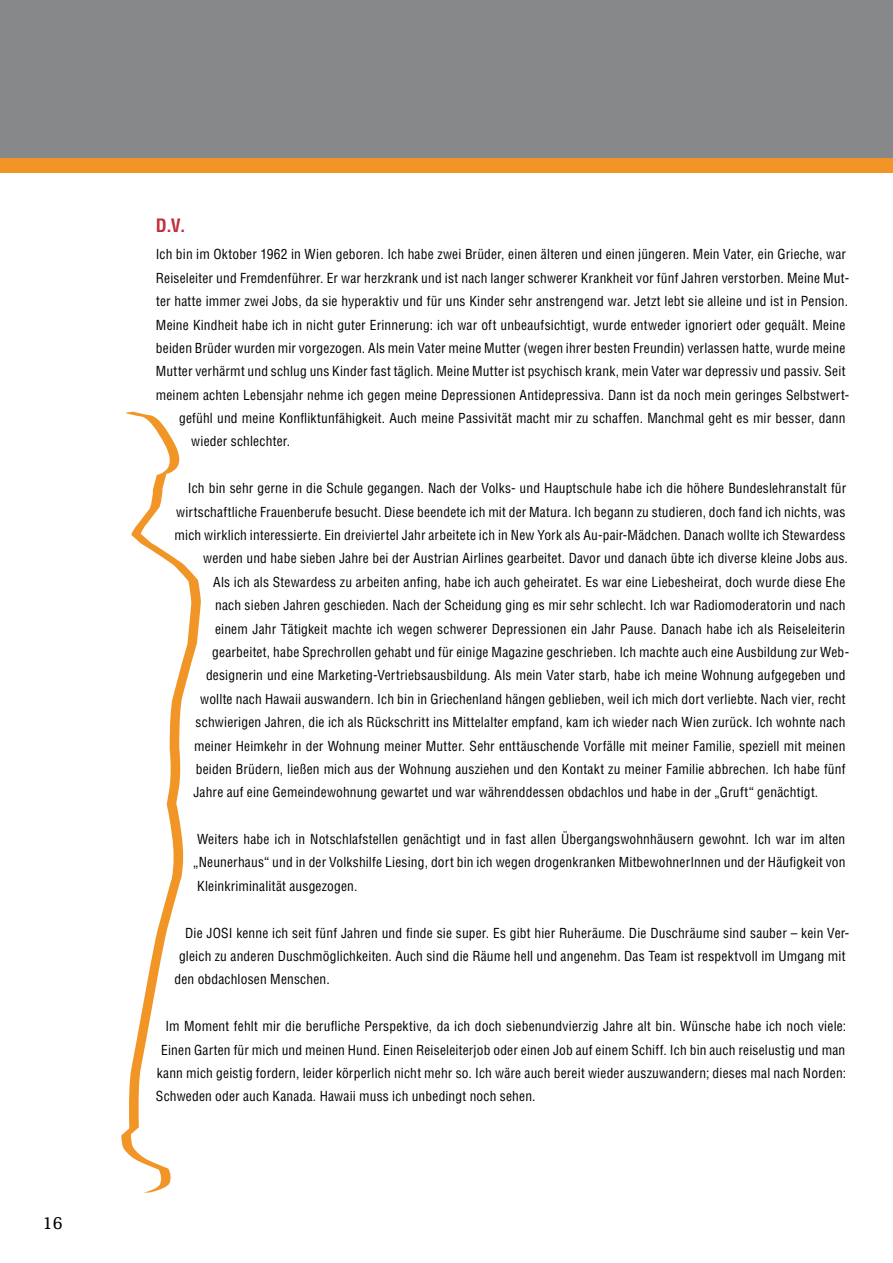
<style>
.page{position:relative;width:893px;height:1263px;background:#fff}
.page>*{position:absolute;margin:0;border:0;box-sizing:border-box;transform-origin:0 0}
.t1{font:700 condensed 18px "Helvetica LT Std";color:#c32e3c}
.t2{font:18px "Egyptienne FLT Std";color:#000}
.t3{font:condensed 13.5px/23.4px "Helvetica LT Std";letter-spacing:.015em;color:#000;text-align:justify}
</style>
<div class="page">
<div style="left:0;top:157px;width:893px;height:16px;background:#f29527"></div>
<div style="left:0;top:0;width:893px;height:157px;background:#87888a"></div>
<svg style="left:126px;top:412px;width:75px;height:252px"></svg>
<svg style="left:121px;top:413px;width:70px;height:780px"></svg>
<h1 class="t2" style="left:43px;top:1213px;width:22px">16</h1>
<h1 class="t1" style="left:156px;top:214px;width:32px">D.V.</h1>
<p class="t3" style="left:156px;top:243px;width:692px">Ich bin im Oktober 1962 in Wien geboren. Ich habe zwei Brüder, einen älteren und einen jüngeren. Mein Vater, ein Grieche, war</p>
<p class="t3" style="left:156px;top:266px;width:695px">Reiseleiter und Fremdenführer. Er war herzkrank und ist nach langer schwerer Krankheit vor fünf Jahren verstorben. Meine Mut-</p>
<p class="t3" style="left:156px;top:289px;width:693px">ter hatte immer zwei Jobs, da sie hyperaktiv und für uns Kinder sehr anstrengend war. Jetzt lebt sie alleine und ist in Pension.</p>
<p class="t3" style="left:156px;top:313px;width:691px">Meine Kindheit habe ich in nicht guter Erinnerung: ich war oft unbeaufsichtigt, wurde entweder ignoriert oder gequält. Meine</p>
<p class="t3" style="left:156px;top:336px;width:691px">beiden Brüder wurden mir vorgezogen. Als mein Vater meine Mutter (wegen ihrer besten Freundin) verlassen hatte, wurde meine</p>
<p class="t3" style="left:156px;top:360px;width:691px">Mutter verhärmt und schlug uns Kinder fast täglich. Meine Mutter ist psychisch krank, mein Vater war depressiv und passiv. Seit</p>
<p class="t3" style="left:156px;top:383px;width:695px">meinem achten Lebensjahr nehme ich gegen meine Depressionen Antidepressiva. Dann ist da noch mein geringes Selbstwert-</p>
<p class="t3" style="left:179px;top:406px;width:668px">gefühl und meine Konfliktunfähigkeit. Auch meine Passivität macht mir zu schaffen. Manchmal geht es mir besser, dann</p>
<p class="t3" style="left:191px;top:430px;width:100px">wieder schlechter.</p>
<p class="t3" style="left:188px;top:477px;width:660px">Ich bin sehr gerne in die Schule gegangen. Nach der Volks- und Hauptschule habe ich die höhere Bundeslehranstalt für</p>
<p class="t3" style="left:176px;top:500px;width:671px">wirtschaftliche Frauenberufe besucht. Diese beendete ich mit der Matura. Ich begann zu studieren, doch fand ich nichts, was</p>
<p class="t3" style="left:175px;top:523px;width:672px">mich wirklich interessierte. Ein dreiviertel Jahr arbeitete ich in New York als Au-pair-Mädchen. Danach wollte ich Stewardess</p>
<p class="t3" style="left:203px;top:547px;width:646px">werden und habe sieben Jahre bei der Austrian Airlines gearbeitet. Davor und danach übte ich diverse kleine Jobs aus.</p>
<p class="t3" style="left:213px;top:570px;width:634px">Als ich als Stewardess zu arbeiten anfing, habe ich auch geheiratet. Es war eine Liebesheirat, doch wurde diese Ehe</p>
<p class="t3" style="left:215px;top:593px;width:632px">nach sieben Jahren geschieden. Nach der Scheidung ging es mir sehr schlecht. Ich war Radiomoderatorin und nach</p>
<p class="t3" style="left:215px;top:617px;width:632px">einem Jahr Tätigkeit machte ich wegen schwerer Depressionen ein Jahr Pause. Danach habe ich als Reiseleiterin</p>
<p class="t3" style="left:212px;top:640px;width:639px">gearbeitet, habe Sprechrollen gehabt und für einige Magazine geschrieben. Ich machte auch eine Ausbildung zur Web-</p>
<p class="t3" style="left:206px;top:664px;width:641px">designerin und eine Marketing-Vertriebsausbildung. Als mein Vater starb, habe ich meine Wohnung aufgegeben und</p>
<p class="t3" style="left:200px;top:687px;width:647px">wollte nach Hawaii auswandern. Ich bin in Griechenland hängen geblieben, weil ich mich dort verliebte. Nach vier, recht</p>
<p class="t3" style="left:196px;top:710px;width:651px">schwierigen Jahren, die ich als Rückschritt ins Mittelalter empfand, kam ich wieder nach Wien zurück. Ich wohnte nach</p>
<p class="t3" style="left:194px;top:734px;width:653px">meiner Heimkehr in der Wohnung meiner Mutter. Sehr enttäuschende Vorfälle mit meiner Familie, speziell mit meinen</p>
<p class="t3" style="left:196px;top:757px;width:651px">beiden Brüdern, ließen mich aus der Wohnung ausziehen und den Kontakt zu meiner Familie abbrechen. Ich habe fünf</p>
<p class="t3" style="left:193px;top:780px;width:626px">Jahre auf eine Gemeindewohnung gewartet und war währenddessen obdachlos und habe in der „Gruft“ genächtigt.</p>
<p class="t3" style="left:193px;top:827px;width:654px">Weiters habe ich in Notschlafstellen genächtigt und in fast allen Übergangswohnhäusern gewohnt. Ich war im alten „Neunerhaus“ und in der Volkshilfe Liesing, dort bin ich wegen drogenkranken MitbewohnerInnen und der Häufigkeit von Kleinkriminalität ausgezogen.</p>
<p class="t3" style="left:185px;top:921px;width:666px">Die JOSI kenne ich seit fünf Jahren und finde sie super. Es gibt hier Ruheräume. Die Duschräume sind sauber – kein Ver-</p>
<p class="t3" style="left:179px;top:944px;width:668px">gleich zu anderen Duschmöglichkeiten. Auch sind die Räume hell und angenehm. Das Team ist respektvoll im Umgang mit</p>
<p class="t3" style="left:174px;top:968px;width:157px">den obdachlosen Menschen.</p>
<p class="t3" style="left:165px;top:1014px;width:682px">Im Moment fehlt mir die berufliche Perspektive, da ich doch siebenundvierzig Jahre alt bin. Wünsche habe ich noch viele:</p>
<p class="t3" style="left:161px;top:1038px;width:685px">Einen Garten für mich und meinen Hund. Einen Reiseleiterjob oder einen Job auf einem Schiff. Ich bin auch reiselustig und man</p>
<p class="t3" style="left:157px;top:1061px;width:691px">kann mich geistig fordern, leider körperlich nicht mehr so. Ich wäre auch bereit wieder auszuwandern; dieses mal nach Norden:</p>
<p class="t3" style="left:156px;top:1084px;width:381px">Schweden oder auch Kanada. Hawaii muss ich unbedingt noch sehen.</p>
</div>
